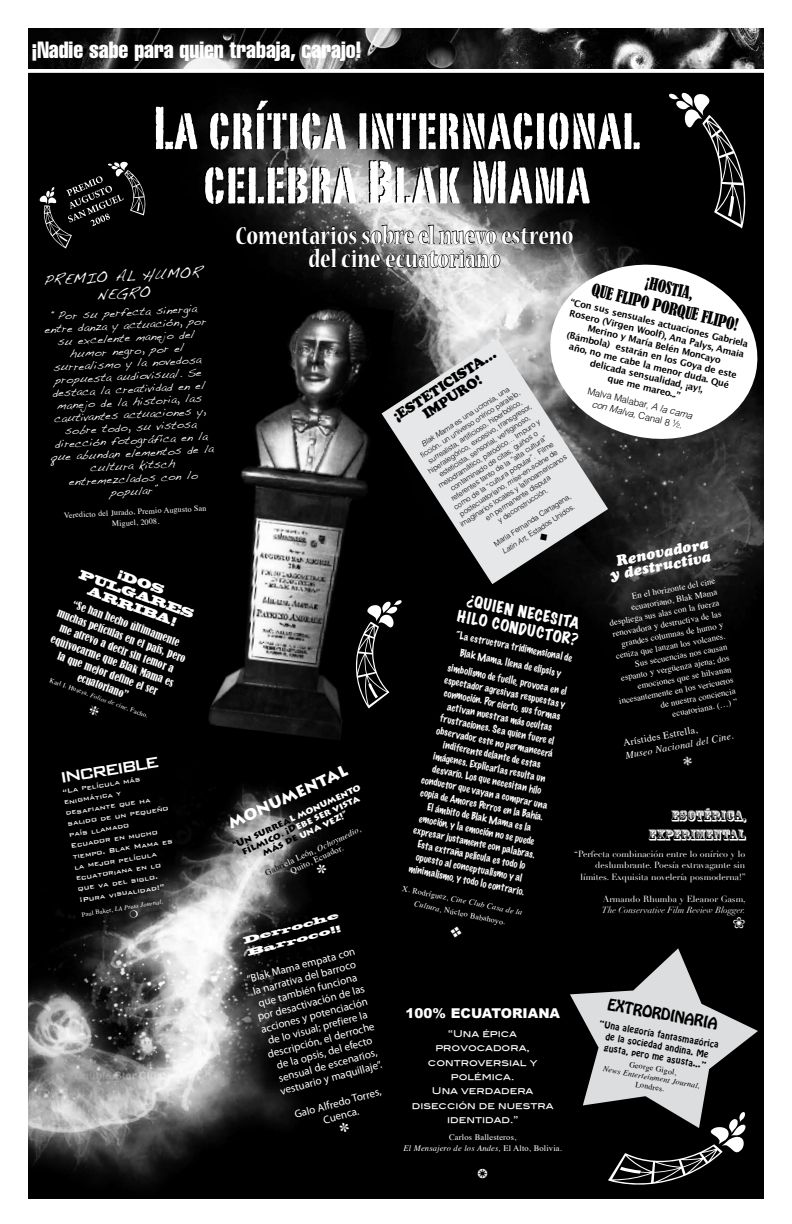
<style>
.page{position:relative;width:792px;height:1224px;background:#fff}
.page>*{position:absolute;margin:0;border:0;box-sizing:border-box;transform-origin:0 0}
.t1{font:59.2px/54.3px "Portago ITCTT";letter-spacing:.02em;color:#fff;text-align:center}
.t2{font:700 condensed 27.3px/23.5px "Nueva Std";color:#fff;text-align:center}
.t3{font:extra-condensed 23.1px "Helvetica";color:#fff}
.t4{font:500 20px "Bank Gothic";color:#fff}
.t5{font:condensed 16px/19.2px "Bernard";color:#000;text-align:center}
.t6{font:900 15.6px "Lithos Pro";color:#fff}
.t7{font:italic 15px/13.2px "Cooper Black Std";color:#fff;text-align:center}
.t8{font:14.8px/18.4px "Rosewood Std";color:#fff;text-align:right}
.t9{font:expanded 14.4px/16.9px "Marker Felt";color:#fff;text-align:center}
.t10{font:14.4px/17.6px "Handwriting Dakota";color:#fff;text-align:center}
.t11{font:14.4px "Hobo Std";color:#000}
.t12{font:14px/14px "Cooper Black Std";color:#000;text-align:center}
.t13{font:900 13.5px "Arial";color:#fff}
.t14{font:12px/25.5px "Blackoak Std";color:#fff;text-align:center;scale:.7 1}
.t15{font:11.2px/12.8px "Handwriting Dakota";color:#fff;text-align:center}
.t16{font:11px/13px "Myriad Pro";color:#fff;text-align:center}
.t17{font:condensed 10.5px/13.4px "Bernard";color:#fff;text-align:center}
.t18{font:italic 10px "Times";color:#fff}
.t19{font:10px "Times";color:#fff}
.t20{font:900 9.8px/9.5px "Lithos Pro";color:#fff;text-align:center}
.t21{font:100 9.6px/12.8px "Marker Felt";color:#fff;text-align:center}
.t22{font:300 9.5px/12px "Helvetica";color:#000;text-align:center}
.t23{font:9.3px/14.4px "Blair Md ITCTT Medium";color:#fff;text-align:center}
.t24{font:700 9.1px/11px "Lucida Grande";color:#000;text-align:center}
.t25{font:9px/13px "Blackoak Std";color:#fff}
.t26{font:8.8px/11.2px "Times";color:#fff;text-align:right}
.t27{font:8.8px/11.2px "Didot";color:#fff;text-align:right}
.t28{font:italic 8.8px "Didot";color:#fff}
.t29{font:8.6px/9px "Times";color:#fff;text-align:center}
.t30{font:500 8.4px/11px "Bank Gothic";color:#fff}
.t31{font:8.4px/11.2px "Hobo Std";color:#000;text-align:center}
.t32{font:8.4px/11.4px "Times";letter-spacing:.02em;color:#fff;text-align:center}
.t33{font:8px/12.7px "Times";color:#fff;text-align:center}
.t34{font:italic 8px "Times";color:#000}
.t35{font:8px "Times";color:#000}
.t36{font:300 7.5px/8.8px "Helvetica";color:#000;text-align:center}
.t37{font:6.5px "Times";color:#fff}
.t38{font:italic 6.4px "Times";color:#fff}
.s1{font-style:italic}
.s2{font-style:normal}
.s3{color:#000}
</style>
<div class="page">
<img style="left:28px;top:74px;width:736px;height:1124px">
<hr style="left:28px;top:73px;width:736px;height:1px;background:#000">
<hr style="left:28px;top:1195px;width:736px;height:1px;background:#000">
<svg style="left:39px;top:161px;width:108px;height:87px;background:#191919"></svg>
<img style="left:206px;top:294px;width:189px;height:454px">
<svg style="left:236px;top:204px;width:338px;height:85px;background:#5b5b5b"></svg>
<svg style="left:542px;top:256px;width:222px;height:192px"></svg>
<svg style="left:382px;top:338px;width:226px;height:246px;background:#959697"></svg>
<svg style="left:354px;top:600px;width:48px;height:108px;background:#2d2d2d"></svg>
<svg style="left:669px;top:92px;width:79px;height:136px;background:#202020"></svg>
<svg style="left:570px;top:948px;width:188px;height:240px;background:#595959"></svg>
<svg style="left:28px;top:28px;width:736px;height:40px;background:#2d2d2d"></svg>
<svg style="left:478px;top:1169px;width:9px;height:9px"></svg>
<svg style="left:683px;top:756px;width:9px;height:10px"></svg>
<svg style="left:733px;top:917px;width:12px;height:11px"></svg>
<svg style="left:129px;top:910px;width:9px;height:8px"></svg>
<svg style="left:89px;top:704px;width:11px;height:12px"></svg>
<svg style="left:316px;top:863px;width:11px;height:12px"></svg>
<svg style="left:339px;top:1121px;width:11px;height:12px"></svg>
<svg style="left:538px;top:531px;width:12px;height:12px"></svg>
<svg style="left:450px;top:925px;width:13px;height:13px"></svg>
<h3 class="t3" style="left:31px;top:35px;width:332px">¡Nadie sabe para quien trabaja, carajo!</h3>
<h1 class="t1" style="left:153px;top:100px;width:488px">La crítica internacional celebra Blak Mama</h1>
<h3 class="t10" style="left:43px;top:271px;width:160px;rotate:-3deg">PREMIO AL HUMOR<br>NEGRO</h3>
<p class="t15" style="left:43px;top:310px;width:165px;rotate:-3deg">“Por su perfecta sinergia entre danza y actuación, por su excelente manejo del humor negro, por el surrealismo y la novedosa propuesta audiovisual. Se destaca la creatividad en el manejo de la historia, las cautivantes actuaciones y, sobre todo, su vistosa dirección fotográfica en la que abundan elementos de la cultura kitsch entremezclados con lo popular”</p>
<p class="t33" style="left:64px;top:509px;width:144px;line-height:10.8px;rotate:-3deg">Veredicto del Jurado, Premio Augusto San<br>Miguel, 2008.</p>
<p class="t14" style="left:84px;top:561px;width:174px;rotate:20deg">PULGARES</p>
<p class="t14" style="left:101px;top:554px;width:135px;rotate:20deg">¡DOS<br>ARRIBA!</p>
<p class="t17" style="left:65px;top:594px;width:137px;rotate:20deg">“Se han hecho últimamente muchas películas en el país, pero me atrevo a decir sin temor a equivocarme que Blak Mama es la que mejor define el ser</p>
<p class="t17" style="left:80px;top:671px;width:55px;rotate:20deg">ecuatoriano”</p>
<p class="t37" style="left:52px;top:674px;width:106px;rotate:20deg">Karl I. Husera, <span class="s1">Folios de cine,</span> Facho.</p>
<h3 class="t4" style="left:58px;top:762px;width:102px;rotate:-9deg">INCREIBLE</h3>
<p class="t30" style="left:61px;top:785px;width:104px;rotate:-9deg">“La película más enigmática y desafiante que ha salido de un pequeño país llamado<br>Ecuador en mucho tiempo. Blak Mama es la mejor película ecuatoriana en lo que va del siglo. ¡Pura visualidad!”</p>
<p class="t38" style="left:81px;top:909px;width:83px;rotate:-9deg"><span class="s2">Paul Baker,</span> LA Press Journal.</p>
<h2 class="t2" style="left:236px;top:225px;width:339px">Comentarios sobre el nuevo estreno del cine ecuatoriano</h2>
<p class="t24" style="left:572px;top:297px;width:184px;rotate:13deg">“Con sus sensuales actuaciones Gabriela<br>Rosero (Virgen Woolf), Ana Palys, Amaia<br>Merino y María Belén Moncayo (Bámbola) estarán en los Goya de este año, no me cabe la menor duda. Qué delicada sensualidad, ¡ay!,<br>que me mareo...”</p>
<h3 class="t5" style="left:598px;top:262px;width:152px;rotate:13deg">¡HOSTIA,<br>QUE FLIPO PORQUE FLIPO!</h3>
<h3 class="t12" style="left:390px;top:411px;width:122px;rotate:-33deg">¡ESTETICISTA…<br>IMPURO!</h3>
<p class="t22" style="left:590px;top:384px;width:109px;rotate:14deg">Malva Malabar, <span class="s1">A la cama con Malva,</span> Canal 8 ½.</p>
<p class="t36" style="left:410px;top:447px;width:127px;rotate:-33deg"><span class="s1">Blak Mama</span> es una ucronía, una ficción, un universo onírico paralelo, surrealista, artificioso, hiperbólico, hiperalegórico, excesivo, transgresor, esteticista, sensorial, vertiginoso, melodramático, paródico… Impuro y contaminado de citas, guiños o referentes tanto de la “alta cultura” como de la “cultura popular”. Filme postecuatoriano, <span class="s1">mise-en-scène</span> de imaginarios locales y latinoamericanos en permanente disputa<br>y deconstrucción.</p>
<p class="t36" style="left:491px;top:540px;width:92px;line-height:11px;rotate:-33deg">María Fernanda Cartagena,<br><span class="s1">Latin Art,</span> Estados Unidos.</p>
<h3 class="t7" style="left:606px;top:555px;width:104px;rotate:-10deg">Renovadora y destructiva</h3>
<p class="t26" style="left:599px;top:596px;width:119px;rotate:-11deg">En el horizonte del cine ecuatoriano, Blak Mama despliega sus alas con la fuerza renovadora y destructiva de las grandes columnas de humo y ceniza que lanzan los volcanes.<br>Sus secuencias nos causan espanto y vergüenza ajena; dos emociones que se hilvanan incesantemente en los vericuetos de nuestra conciencia ecuatoriana. (…) ”</p>
<p class="t19" style="left:621px;top:734px;width:77px;rotate:-11deg">Arístides Estrella,</p>
<h3 class="t9" style="left:463px;top:590px;width:124px;rotate:12deg">¿QUIEN NECESITA<br>HILO CONDUCTOR?</h3>
<p class="t21" style="left:456px;top:626px;width:123px;line-height:16.8px;rotate:11deg">“La estructura tridimensional de<br>Blak Mama, llena de elipsis y simbolismo de fuelle, provoca en el</p>
<p class="t21" style="left:442px;top:672px;width:130px;rotate:11deg">espectador agresivas respuestas y conmoción. Por cierto, sus formas activan nuestras más ocultas frustraciones. Sea quien fuere el observador, este no permanecerá indiferente delante de estas imágenes. Explicarlas resulta un desvarío. Los que necesitan hilo conductor que vayan a comprar una copia de Amores Perros en la Bahía.<br>El ámbito de Blak Mama es la emoción, y la emoción no se puede expresar justamente con palabras.<br>Esta extraña película es todo lo opuesto al conceptualismo y al minimalismo, y todo lo contrario.</p>
<p class="t18" style="left:624px;top:747px;width:111px;rotate:-11deg">Museo Nacional del Cine.</p>
<h3 class="t6" style="left:225px;top:816px;width:131px;rotate:-25deg">MONUMENTAL</h3>
<p class="t20" style="left:232px;top:841px;width:141px;rotate:-25deg"><span class="s3">“Un surrea</span>l monumento <span class="s3">fílmico. ¡D</span>ebe ser vista <span class="s3">más de</span> una vez!”</p>
<h3 class="t8" style="left:649px;top:807px;width:99px">ESOTÉRICA,<br>EXPERIMENTAL</h3>
<p class="t27" style="left:574px;top:849px;width:173px">“Perfecta combinación entre lo onírico y lo deslumbrante. Poesía extravagante sin límites. Exquisita novelería posmoderna!”</p>
<p class="t27" style="left:603px;top:893px;width:144px">Armando Rhumba y Eleanor Gasm,</p>
<p class="t28" style="left:602px;top:905px;width:145px">The Conservative Film Review Blogger.</p>
<p class="t29" style="left:263px;top:868px;width:106px;rotate:-25deg"><span class="s3">Gabri</span>ela León, <span class="s1">Ochoymedio,<br></span>Quito, Ecuador.</p>
<p class="t25" style="left:242px;top:934px;width:100px;rotate:-15deg">Derroche<br>Barroco!!</p>
<p class="t33" style="left:404px;top:882px;width:124px;rotate:11deg">X. Rodríguez, <span class="s1">Cine Club Casa de la<br>Cultura,</span> Núcleo Babahoyo.</p>
<p class="t16" style="left:246px;top:973px;width:113px;rotate:-15deg">“Blak Mama empata con la narrativa del barroco que también funciona por desactivación de las acciones y potenciación de lo visual; prefiere la descripción, el derroche de la opsis, del efecto sensual de escenarios, vestuario y maquillaje”.</p>
<h3 class="t11" style="left:609px;top:994px;width:113px;rotate:10deg">EXTRORDINARIA</h3>
<h3 class="t13" style="left:405px;top:1004px;width:156px">100% ECUATORIANA</h3>
<p class="t23" style="left:412px;top:1025px;width:143px">“Una épica provocadora, controversial y polémica.<br>Una verdadera disección de nuestra identidad.”</p>
<p class="t32" style="left:403px;top:1130px;width:160px">Carlos Ballesteros,<br><span class="s1">El Mensajero de los Andes,</span> El Alto, Bolivia.</p>
<p class="t31" style="left:600px;top:1018px;width:123px;rotate:10deg">“Una alegoría fantasmagórica de la sociedad andina. Me gusta, pero me asusta...”</p>
<p class="t35" style="left:631px;top:1057px;width:49px;rotate:10deg">George Gigol,</p>
<p class="t34" style="left:604px;top:1062px;width:100px;rotate:10deg">News Enterteinment Journal,</p>
<p class="t35" style="left:637px;top:1077px;width:31px;rotate:10deg">Londres.</p>
<p class="t16" style="left:293px;top:1108px;width:91px;rotate:-15deg">Galo Alfredo Torres,<br>Cuenca.</p>
</div>
